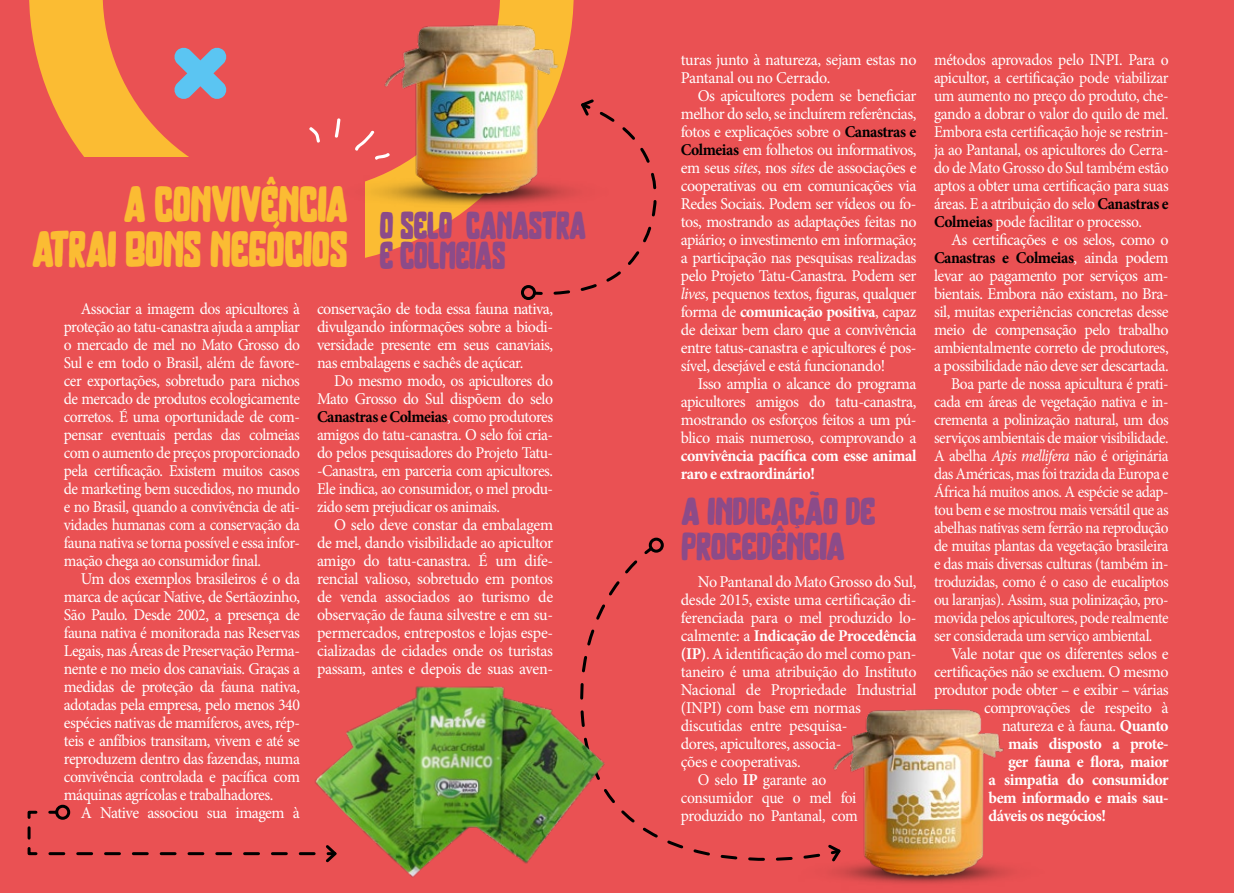
<style>
.page{position:relative;width:1234px;height:893px;background:#fff}
.page>*{position:absolute;margin:0;border:0;box-sizing:border-box;transform-origin:0 0}
.t1{font:700 51px/45px "BROTHER";color:#fbbc33;text-align:right;scale:.9 1}
.t2{font:700 39px/34.5px "BROTHER";color:#8c4b89}
.t3{font:700 39px/30px "BROTHER";color:#8c4b89;scale:.9 1}
.t4{font:16.5px/18px "Minion Pro";letter-spacing:-.03em;color:#fff;text-align:justify}
.t5{font:16.5px/18px "Minion Pro";letter-spacing:-.03em;color:#fff;text-align:justify;scale:.94 1}
.t6{font:16.5px "Minion Pro";letter-spacing:-.03em;color:#fff;scale:.93 1}
.t7{font:16.5px/18px "Minion Pro";letter-spacing:-.03em;color:#fff;text-align:justify;scale:.96 1}
.t8{font:16.5px/18px "Minion Pro";letter-spacing:-.03em;color:#fff;text-align:justify;scale:.95 1}
.t9{font:700 16.5px "Minion Pro";letter-spacing:-.03em;color:#fff}
.t10{font:700 16.5px/18px "Minion Pro";letter-spacing:-.03em;color:#fff;scale:.96 1}
.t11{font:700 16.5px "Minion Pro";letter-spacing:-.03em;color:#000;scale:.95 1}
.s1{font-weight:700;color:#000}
.s2{font-style:italic}
.s3{font-weight:700}
.s4{font-weight:400}
.s5{font-weight:400;color:#fff}
</style>
<div class="page">
<div style="left:0;top:0;width:1233px;height:893px;background:#ea5153"></div>
<svg style="left:29px;top:0;width:544px;height:258px"></svg>
<svg style="left:173px;top:47px;width:54px;height:53px"></svg>
<div style="left:0;top:158px;width:365px;height:135px;background:#ea5153"></div>
<svg style="left:308px;top:126px;width:12px;height:18px"></svg>
<svg style="left:334px;top:118px;width:6px;height:20px"></svg>
<svg style="left:354px;top:130px;width:27px;height:31px"></svg>
<div style="left:521px;top:285px;width:15px;height:15px;border:3px solid #000;border-radius:50%"></div>
<svg style="left:531px;top:99px;width:126px;height:197px"></svg>
<svg style="left:582px;top:545px;width:82px;height:128px"></svg>
<div style="left:648px;top:538px;width:15px;height:15px;border:3px solid #000;border-radius:50%"></div>
<svg style="left:611px;top:796px;width:220px;height:65px"></svg>
<img style="left:315px;top:683px;width:296px;height:195px">
<div style="left:55px;top:805px;width:15px;height:15px;border:3px solid #000;border-radius:50%"></div>
<svg style="left:27px;top:809px;width:312px;height:56px"></svg>
<img style="left:365px;top:168px;width:285px;height:62px">
<img style="left:381px;top:5px;width:193px;height:212px">
<img style="left:771px;top:850px;width:242px;height:34px">
<img style="left:831px;top:709px;width:154px;height:168px">
<h1 class="t1" style="left:33px;top:179px;width:351px">A CONVIVÊNCIA<br>ATRAI BONS NEGÓCIOS</h1>
<h2 class="t3" style="left:380px;top:208px;width:230px">O SELO CANASTRA<br>E COLMEIAS</h2>
<p class="t5" style="left:64px;top:300px;width:253px;text-indent:17px">Associar a imagem dos apicultores à proteção ao tatu-canastra ajuda a ampliar o mercado de mel no Mato Grosso do Sul e em todo o Brasil, além de favore&shy;cer exportações, sobretudo para nichos de mercado de produtos ecologicamente corretos. É uma oportunidade de com&shy;pensar eventuais perdas das colmeias com o aumento de preços proporcionado pela certificação. Existem muitos casos de marketing bem sucedidos, no mundo e no Brasil, quando a convivência de ati&shy;vidades humanas com a conservação da fauna nativa se torna possível e essa infor&shy;mação chega ao consumidor final.</p>
<p class="t7" style="left:64px;top:570px;width:247px;text-indent:17px">Um dos exemplos brasileiros é o da marca de açúcar Native, de Sertãozinho, São Paulo. Desde 2002, a presença de fauna nativa é monitorada nas Reservas Legais, nas Áreas de Preservação Perma&shy;nente e no meio dos canaviais. Graças a medidas de proteção da fauna nativa, adotadas pela empresa, pelo menos 340 espécies nativas de mamíferos, aves, rép&shy;teis e anfíbios transitam, vivem e até se reproduzem dentro das fazendas, numa convivência controlada e pacífica com máquinas agrícolas e trabalhadores.</p>
<p class="t4" style="left:81px;top:804px;width:220px">A Native associou sua imagem à</p>
<p class="t4" style="left:317px;top:300px;width:237px">conservação de toda essa fauna nativa, divulgando informações sobre a biodi&shy;versidade presente em seus canaviais, nas embalagens e sachês de açúcar.</p>
<p class="t8" style="left:317px;top:372px;width:250px;text-indent:17px">Do mesmo modo, os apicultores do Mato Grosso do Sul dispõem do selo <span class="s1">Canastras e Colmeias</span>, como produtores amigos do tatu-canastra. O selo foi cria&shy;do pelos pesquisadores do Projeto Tatu--Canastra, em parceria com apicultores.<br>Ele indica, ao consumidor, o mel produ&shy;zido sem prejudicar os animais.</p>
<p class="t4" style="left:317px;top:516px;width:238px;text-indent:17px">O selo deve constar da embalagem de mel, dando visibilidade ao apicultor amigo do tatu-canastra. É um dife&shy;rencial valioso, sobretudo em pontos de venda associados ao turismo de observação de fauna silvestre e em su&shy;permercados, entrepostos e lojas espe&shy;cializadas de cidades onde os turistas passam, antes e depois de suas aven-</p>
<p class="t4" style="left:680px;top:51px;width:237px">turas junto à natureza, sejam estas no<br>Pantanal ou no Cerrado.</p>
<p class="t4" style="left:680px;top:87px;width:237px;text-indent:17px">Os apicultores podem se beneficiar melhor do selo, se incluírem referências, fotos e explicações sobre o <span class="s1">Canastras e Colmeias</span> em folhetos ou informativos, em seus <span class="s2">sites</span>, nos <span class="s2">sites</span> de associações e cooperativas ou em comunicações via Redes Sociais. Podem ser vídeos ou fo&shy;tos, mostrando as adaptações feitas no apiário; o investimento em informação; a participação nas pesquisas realizadas pelo Projeto Tatu-Canastra. Podem ser <span class="s2">lives</span>, pequenos textos, figuras, qualquer forma de <span class="s3">comunicação positiva</span>, capaz de deixar bem claro que a convivência entre tatus-canastra e apicultores é pos&shy;sível, desejável e está funcionando!</p>
<p class="t4" style="left:680px;top:375px;width:237px;text-indent:17px">Isso amplia o alcance do programa apicultores amigos do tatu-canastra, mostrando os esforços feitos a um pú&shy;blico mais numeroso, comprovando a</p>
<p class="t10" style="left:680px;top:447px;width:247px">convivência pacífica com esse animal raro e extraordinário!</p>
<h2 class="t2" style="left:681px;top:492px;width:195px">A INDICAÇÃO DE<br>PROCEDÊNCIA</h2>
<p class="t4" style="left:697px;top:573px;width:220px">No Pantanal do Mato Grosso do Sul,</p>
<p class="t4" style="left:680px;top:591px;width:237px">desde 2015, existe uma certificação di-</p>
<p class="t4" style="left:680px;top:609px;width:237px">ferenciada para o mel produzido lo-</p>
<p class="t10" style="left:680px;top:627px;width:247px"><span class="s4">calmente: a</span> Indicação de Procedência</p>
<p class="t4" style="left:680px;top:645px;width:237px"><span class="s3">(IP)</span>. A identificação do mel como pan-</p>
<p class="t4" style="left:680px;top:663px;width:237px">taneiro é uma atribuição do Instituto</p>
<p class="t4" style="left:680px;top:681px;width:237px">Nacional de Propriedade Industrial</p>
<p class="t4" style="left:680px;top:699px;width:181px">(INPI) com base em normas</p>
<p class="t4" style="left:680px;top:717px;width:168px">discutidas entre pesquisa-</p>
<p class="t4" style="left:680px;top:735px;width:162px">dores, apicultores, associa-</p>
<p class="t4" style="left:680px;top:753px;width:121px">ções e cooperativas.</p>
<p class="t5" style="left:697px;top:771px;width:138px">O selo <span class="s3">IP</span> garante ao</p>
<p class="t5" style="left:680px;top:789px;width:188px">consumidor que o mel foi</p>
<p class="t5" style="left:680px;top:807px;width:190px">produzido no Pantanal, com</p>
<p class="t5" style="left:933px;top:51px;width:251px">métodos aprovados pelo INPI. Para o apicultor, a certificação pode viabilizar um aumento no preço do produto, che&shy;gando a dobrar o valor do quilo de mel.<br>Embora esta certificação hoje se restrin&shy;ja ao Pantanal, os apicultores do Cerra&shy;do de Mato Grosso do Sul também estão aptos a obter uma certificação para suas áreas. E a atribuição do selo <span class="s1">Canastras e Colmeias</span> pode facilitar o processo.</p>
<p class="t4" style="left:950px;top:231px;width:219px">As certificações e os selos, como o</p>
<p class="t11" style="left:933px;top:246px;width:248px">Canastras e Colmeias<span class="s5">, ainda podem</span></p>
<p class="t4" style="left:933px;top:267px;width:236px">levar ao pagamento por serviços am-</p>
<p class="t4" style="left:933px;top:285px;width:236px">bientais. Embora não existam, no Bra-</p>
<p class="t4" style="left:933px;top:303px;width:236px">sil, muitas experiências concretas desse</p>
<p class="t4" style="left:933px;top:321px;width:236px">meio de compensação pelo trabalho</p>
<p class="t4" style="left:933px;top:339px;width:236px">ambientalmente correto de produtores,</p>
<p class="t4" style="left:933px;top:357px;width:236px">a possibilidade não deve ser descartada.</p>
<p class="t6" style="left:950px;top:373px;width:235px">Boa parte de nossa apicultura é prati-</p>
<p class="t6" style="left:933px;top:391px;width:254px">cada em áreas de vegetação nativa e in-</p>
<p class="t6" style="left:933px;top:409px;width:254px">crementa a polinização natural, um dos</p>
<p class="t6" style="left:933px;top:427px;width:254px">serviços ambientais de maior visibilidade.</p>
<p class="t6" style="left:933px;top:445px;width:254px">A abelha <span class="s2">Apis mellifera</span> não é originária</p>
<p class="t6" style="left:933px;top:463px;width:254px">das Américas, mas foi trazida da Europa e</p>
<p class="t6" style="left:933px;top:481px;width:254px">África há muitos anos. A espécie se adap-</p>
<p class="t6" style="left:933px;top:499px;width:254px">tou bem e se mostrou mais versátil que as</p>
<p class="t6" style="left:933px;top:517px;width:254px">abelhas nativas sem ferrão na reprodução</p>
<p class="t6" style="left:933px;top:535px;width:254px">de muitas plantas da vegetação brasileira</p>
<p class="t6" style="left:933px;top:553px;width:254px">e das mais diversas culturas (também in-</p>
<p class="t6" style="left:933px;top:571px;width:254px">troduzidas, como é o caso de eucaliptos</p>
<p class="t6" style="left:933px;top:589px;width:254px">ou laranjas). Assim, sua polinização, pro-</p>
<p class="t6" style="left:933px;top:607px;width:254px">movida pelos apicultores, pode realmente</p>
<p class="t6" style="left:933px;top:625px;width:236px">ser considerada um serviço ambiental.</p>
<p class="t4" style="left:950px;top:645px;width:219px">Vale notar que os diferentes selos e</p>
<p class="t4" style="left:933px;top:663px;width:236px">certificações não se excluem. O mesmo</p>
<p class="t4" style="left:933px;top:681px;width:236px">produtor pode obter – e exibir – várias</p>
<p class="t4" style="left:983px;top:699px;width:186px">comprovações de respeito à</p>
<p class="t4" style="left:1001px;top:717px;width:168px">natureza e à fauna. <span class="s3">Quanto</span></p>
<p class="t9" style="left:1007px;top:732px;width:162px">mais disposto a prote-</p>
<p class="t9" style="left:1007px;top:750px;width:162px">ger fauna e flora, maior</p>
<p class="t9" style="left:988px;top:768px;width:182px">a simpatia do consumidor</p>
<p class="t9" style="left:988px;top:786px;width:181px">bem informado e mais sau-</p>
<p class="t9" style="left:988px;top:804px;width:119px">dáveis os negócios!</p>
</div>
